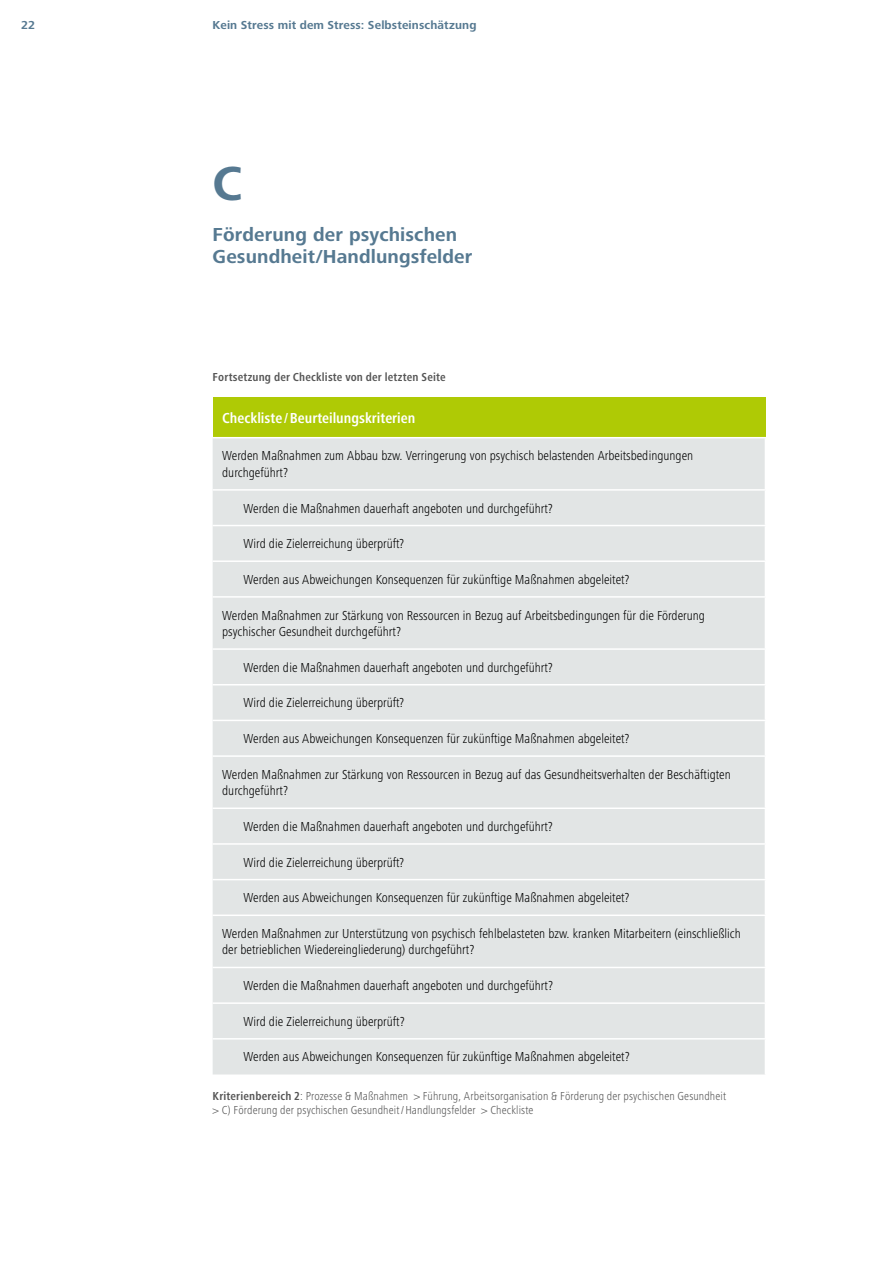
<style>
.page{position:relative;width:893px;height:1263px;background:#fff}
.page>*{position:absolute;margin:0;border:0;box-sizing:border-box;transform-origin:0 0}
.t1{font:700 49.5px "Frutiger Next Pro";color:#567991}
.t2{font:700 19.5px/22.5px "Frutiger Next Pro";letter-spacing:.005em;color:#567991}
.t3{font:700 condensed 15px "Frutiger Next Pro";color:#fff}
.t4{font:300 condensed 13.5px/16.5px "Frutiger Next Pro";color:#000}
.t5{font:300 condensed 12px/13.5px "Frutiger Next Pro";letter-spacing:.01em;color:#565656}
.t6{font:700 12px "Frutiger Next Pro";letter-spacing:.01em;color:#567991}
.t7{font:700 condensed 12px "Frutiger Next Pro";letter-spacing:.015em;color:#565656}
.s1{font-weight:700}
</style>
<div class="page">
<div style="left:213px;top:398px;width:552px;height:40px;background:#afca05"></div>
<div style="left:213px;top:438px;width:552px;height:636px;background:#e2e5e5"></div>
<hr style="left:213px;top:437px;width:553px;height:1px;background:#fff">
<hr style="left:213px;top:489px;width:553px;height:2px;background:#fff">
<hr style="left:213px;top:525px;width:553px;height:1px;background:#fff">
<hr style="left:213px;top:560px;width:553px;height:2px;background:#fff">
<hr style="left:213px;top:596px;width:553px;height:2px;background:#fff">
<hr style="left:213px;top:648px;width:553px;height:2px;background:#fff">
<hr style="left:213px;top:684px;width:553px;height:1px;background:#fff">
<hr style="left:213px;top:720px;width:553px;height:1px;background:#fff">
<hr style="left:213px;top:755px;width:553px;height:2px;background:#fff">
<hr style="left:213px;top:807px;width:553px;height:2px;background:#fff">
<hr style="left:213px;top:843px;width:553px;height:2px;background:#fff">
<hr style="left:213px;top:879px;width:553px;height:1px;background:#fff">
<hr style="left:213px;top:967px;width:553px;height:1px;background:#fff">
<hr style="left:213px;top:1002px;width:553px;height:2px;background:#fff">
<hr style="left:213px;top:914px;width:553px;height:2px;background:#fff">
<hr style="left:213px;top:1038px;width:553px;height:1px;background:#fff">
<p class="t6" style="left:21px;top:18px;width:16px">22</p>
<p class="t6" style="left:213px;top:18px;width:265px">Kein Stress mit dem Stress: Selbsteinschätzung</p>
<h1 class="t1" style="left:213px;top:156px;width:31px">C</h1>
<h2 class="t2" style="left:213px;top:223px;width:261px">Förderung der psychischen<br>Gesundheit/Handlungsfelder</h2>
<p class="t7" style="left:213px;top:370px;width:234px">Fortsetzung der Checkliste von der letzten Seite</p>
<p class="t3" style="left:222px;top:409px;width:195px">Checkliste /Beurteilungskriterien</p>
<p class="t4" style="left:222px;top:448px;width:473px">Werden Maßnahmen zum Abbau bzw. Verringerung von psychisch belastenden Arbeitsbedingungen durchgeführt?</p>
<p class="t4" style="left:243px;top:500px;width:311px">Werden die Maßnahmen dauerhaft angeboten und durchgeführt?</p>
<p class="t4" style="left:243px;top:535px;width:162px">Wird die Zielerreichung überprüft?</p>
<p class="t4" style="left:243px;top:571px;width:387px">Werden aus Abweichungen Konsequenzen für zukünftige Maßnahmen abgeleitet?</p>
<p class="t4" style="left:222px;top:607px;width:484px">Werden Maßnahmen zur Stärkung von Ressourcen in Bezug auf Arbeitsbedingungen für die Förderung psychischer Gesundheit durchgeführt?</p>
<p class="t4" style="left:243px;top:659px;width:311px">Werden die Maßnahmen dauerhaft angeboten und durchgeführt?</p>
<p class="t4" style="left:243px;top:695px;width:162px">Wird die Zielerreichung überprüft?</p>
<p class="t4" style="left:243px;top:730px;width:387px">Werden aus Abweichungen Konsequenzen für zukünftige Maßnahmen abgeleitet?</p>
<p class="t4" style="left:222px;top:766px;width:510px">Werden Maßnahmen zur Stärkung von Ressourcen in Bezug auf das Gesundheitsverhalten der Beschäftigten durchgeführt?</p>
<p class="t4" style="left:243px;top:818px;width:311px">Werden die Maßnahmen dauerhaft angeboten und durchgeführt?</p>
<p class="t4" style="left:243px;top:854px;width:162px">Wird die Zielerreichung überprüft?</p>
<p class="t4" style="left:243px;top:889px;width:387px">Werden aus Abweichungen Konsequenzen für zukünftige Maßnahmen abgeleitet?</p>
<p class="t4" style="left:222px;top:925px;width:520px">Werden Maßnahmen zur Unterstützung von psychisch fehlbelasteten bzw. kranken Mitarbeitern (einschließlich der betrieblichen Wiedereingliederung) durchgeführt?</p>
<p class="t4" style="left:243px;top:977px;width:311px">Werden die Maßnahmen dauerhaft angeboten und durchgeführt?</p>
<p class="t4" style="left:243px;top:1013px;width:163px">Wird die Zielerreichung überprüft?</p>
<p class="t4" style="left:243px;top:1049px;width:388px">Werden aus Abweichungen Konsequenzen für zukünftige Maßnahmen abgeleitet?</p>
<p class="t5" style="left:213px;top:1090px;width:515px"><span class="s1">Kriterienbereich 2</span>: Prozesse &amp; Maßnahmen &gt; Führung, Arbeitsorganisation &amp; Förderung der psychischen Gesundheit &gt; C) Förderung der psychischen Gesundheit/Handlungsfelder &gt; Checkliste</p>
</div>
